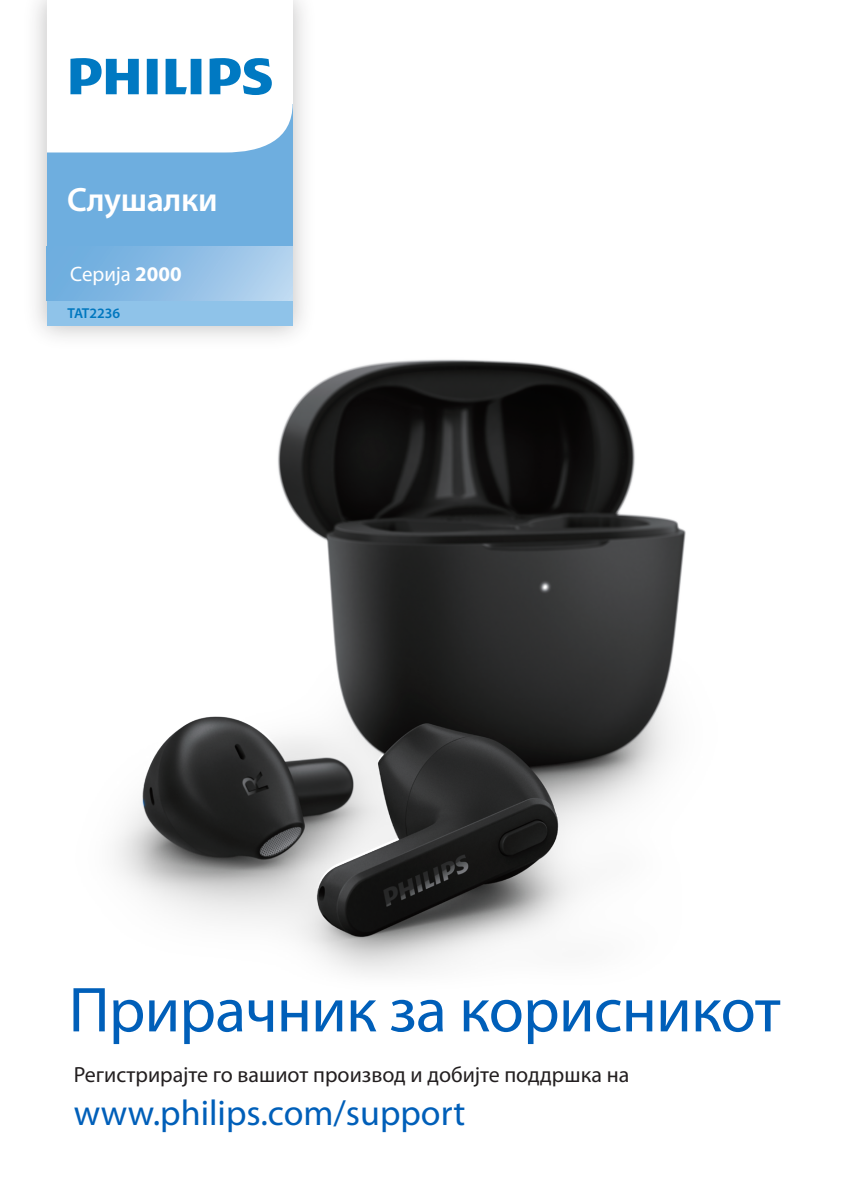
<style>
.page{position:relative;width:842px;height:1191px;background:#fff}
.page>*{position:absolute;margin:0;border:0;box-sizing:border-box;transform-origin:0 0}
.t1{font:64px "Myriad Pro";letter-spacing:-.01em;color:#005fb9}
.t2{font:36px "Myriad Pro";color:#005fb9}
.t3{font:600 33.8px "Myriad Pro";letter-spacing:-.01em;color:#fff}
.t4{font:22px "Myriad Pro";color:#231f20}
.t5{font:21px "Myriad Pro";color:#fff}
.t6{font:600 14.4px "Myriad Pro";color:#0077bf}
.s1{font-weight:700}
</style>
<div class="page">
<img style="left:115px;top:359px;width:571px;height:615px">
<img style="left:36px;top:0;width:267px;height:337px">
<div style="left:47px;top:300px;width:246px;height:26px;background:#8fc3e9"></div>
<div style="left:47px;top:104px;width:246px;height:142px;background:#6eaedf"></div>
<svg style="left:47px;top:1px;width:246px;height:151px"></svg>
<div style="left:47px;top:246px;width:246px;height:54px;background:linear-gradient(to right,#67a9dd,#b4d2ee)"></div>
<h3 class="t3" style="left:67px;top:178px;width:152px">Слушалки</h3>
<p class="t5" style="left:70px;top:261px;width:113px">Серија <span class="s1">2000</span></p>
<p class="t6" style="left:67px;top:304px;width:54px">TAT2236</p>
<h1 class="t1" style="left:69px;top:970px;width:714px">Прирачник за корисникот</h1>
<p class="t4" style="left:74px;top:1060px;width:557px">Регистрирајте го вашиот производ и добијте поддршка на</p>
<h2 class="t2" style="left:74px;top:1090px;width:393px">www.philips.com/support</h2>
</div>
